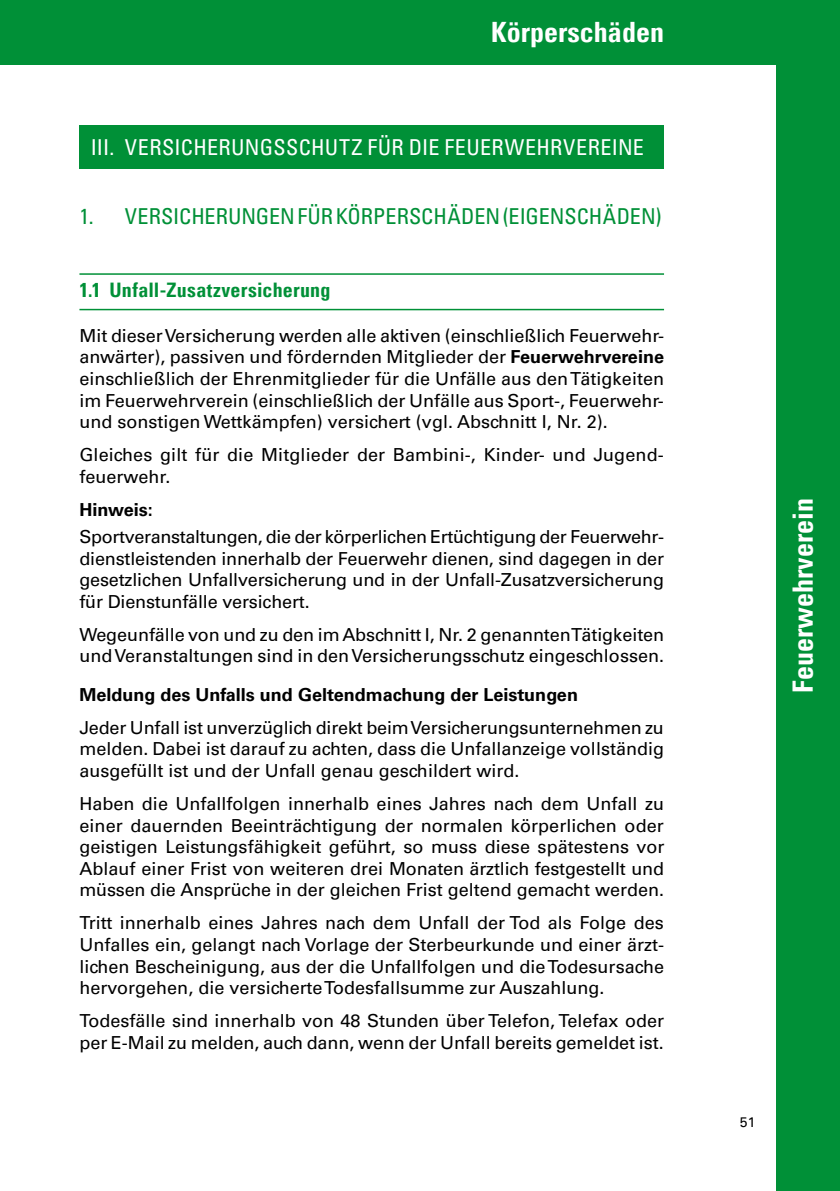
<style>
.page{position:relative;width:840px;height:1191px;background:#fff}
.page>*{position:absolute;margin:0;border:0;box-sizing:border-box;transform-origin:0 0}
.t1{font:700 condensed 28px "Univers LT Pro";color:#fff}
.t2{font:condensed 22px "Univers LT Pro";color:#009037}
.t3{font:condensed 22px "Univers LT Pro";letter-spacing:.015em;color:#fff}
.t4{font:700 condensed 20px "Univers LT Pro";letter-spacing:.01em;color:#009037}
.t5{font:18px/21.6px "Univers LT Pro 55 Roman";color:#000;text-align:justify}
.t6{font:700 18px "Univers LT Pro 65";color:#000}
.t7{font:14px "Univers LT Pro 55 Roman";color:#000}
.s1{font-family:"Univers LT Pro 65";font-weight:700}
</style>
<div class="page">
<div style="left:0;top:0;width:839px;height:64px;background:#009037"></div>
<div style="left:775px;top:0;width:64px;height:1191px;background:#009037"></div>
<hr style="left:79px;top:273px;width:584px;height:2px;background:#009037">
<hr style="left:79px;top:309px;width:584px;height:1px;background:#009037">
<div style="left:79px;top:125px;width:584px;height:43px;background:#009037"></div>
<h1 class="t1" style="left:491px;top:15px;width:174px">Körperschäden</h1>
<p class="t3" style="left:91px;top:133px;width:554px">III. VERSICHERUNGSSCHUTZ FÜR DIE FEUERWEHRVEREINE</p>
<p class="t2" style="left:79px;top:202px;width:583px">1. VERSICHERUNGEN FÜR KÖRPERSCHÄDEN (EIGENSCHÄDEN)</p>
<p class="t4" style="left:79px;top:278px;width:252px">1.1 Unfall-Zusatzversicherung</p>
<p class="t5" style="left:79px;top:324px;width:585px">Mit dieser Versicherung werden alle aktiven (einschließlich Feuerwehr&shy;anwärter), passiven und fördernden Mitglieder der <span class="s1">Feuerwehrvereine </span>einschließlich der Ehrenmitglieder für die Unfälle aus den Tätigkeiten im Feuerwehrverein (einschließlich der Unfälle aus Sport-, Feuerwehr&shy;und sonstigen Wettkämpfen) versichert (vgl. Abschnitt I, Nr. 2).</p>
<p class="t5" style="left:79px;top:443px;width:585px">Gleiches gilt für die Mitglieder der Bambini-, Kinder- und Jugend&shy;feuerwehr.</p>
<p class="t6" style="left:79px;top:496px;width:75px">Hinweis:</p>
<p class="t5" style="left:79px;top:525px;width:585px">Sportveranstaltungen, die der körperlichen Ertüchtigung der Feuerwehr&shy;dienstleistenden innerhalb der Feuerwehr dienen, sind dagegen in der gesetzlichen Unfallversicherung und in der Unfall-Zusatzversicherung für Dienstunfälle versichert.</p>
<p class="t5" style="left:79px;top:623px;width:586px">Wegeunfälle von und zu den im Abschnitt I, Nr. 2 genannten Tätigkeiten und Veranstaltungen sind in den Versicherungsschutz eingeschlossen.</p>
<p class="t6" style="left:79px;top:682px;width:500px">Meldung des Unfalls und Geltendmachung der Leistungen</p>
<p class="t5" style="left:79px;top:716px;width:585px">Jeder Unfall ist unverzüglich direkt beim Versicherungsunternehmen zu melden. Dabei ist darauf zu achten, dass die Unfallanzeige vollständig ausgefüllt ist und der Unfall genau geschildert wird.</p>
<p class="t5" style="left:79px;top:792px;width:586px">Haben die Unfallfolgen innerhalb eines Jahres nach dem Unfall zu einer dauernden Beeinträchtigung der normalen körperlichen oder geistigen Leistungsfähigkeit geführt, so muss diese spätestens vor Ablauf einer Frist von weiteren drei Monaten ärztlich festgestellt und müssen die Ansprüche in der gleichen Frist geltend gemacht werden.</p>
<p class="t5" style="left:79px;top:911px;width:585px">Tritt innerhalb eines Jahres nach dem Unfall der Tod als Folge des Unfalles ein, gelangt nach Vorlage der Sterbeurkunde und einer ärzt&shy;lichen Bescheinigung, aus der die Unfallfolgen und die Todesursache hervorgehen, die versicherte Todesfallsumme zur Auszahlung.</p>
<p class="t5" style="left:79px;top:1009px;width:585px">Todesfälle sind innerhalb von 48 Stunden über Telefon, Telefax oder per E-Mail zu melden, auch dann, wenn der Unfall bereits gemeldet ist.</p>
<h1 class="t1" style="left:785px;top:692px;width:196px;rotate:-90deg">Feuerwehrverein</h1>
<p class="t7" style="left:739px;top:1112px;width:17px">51</p>
</div>
